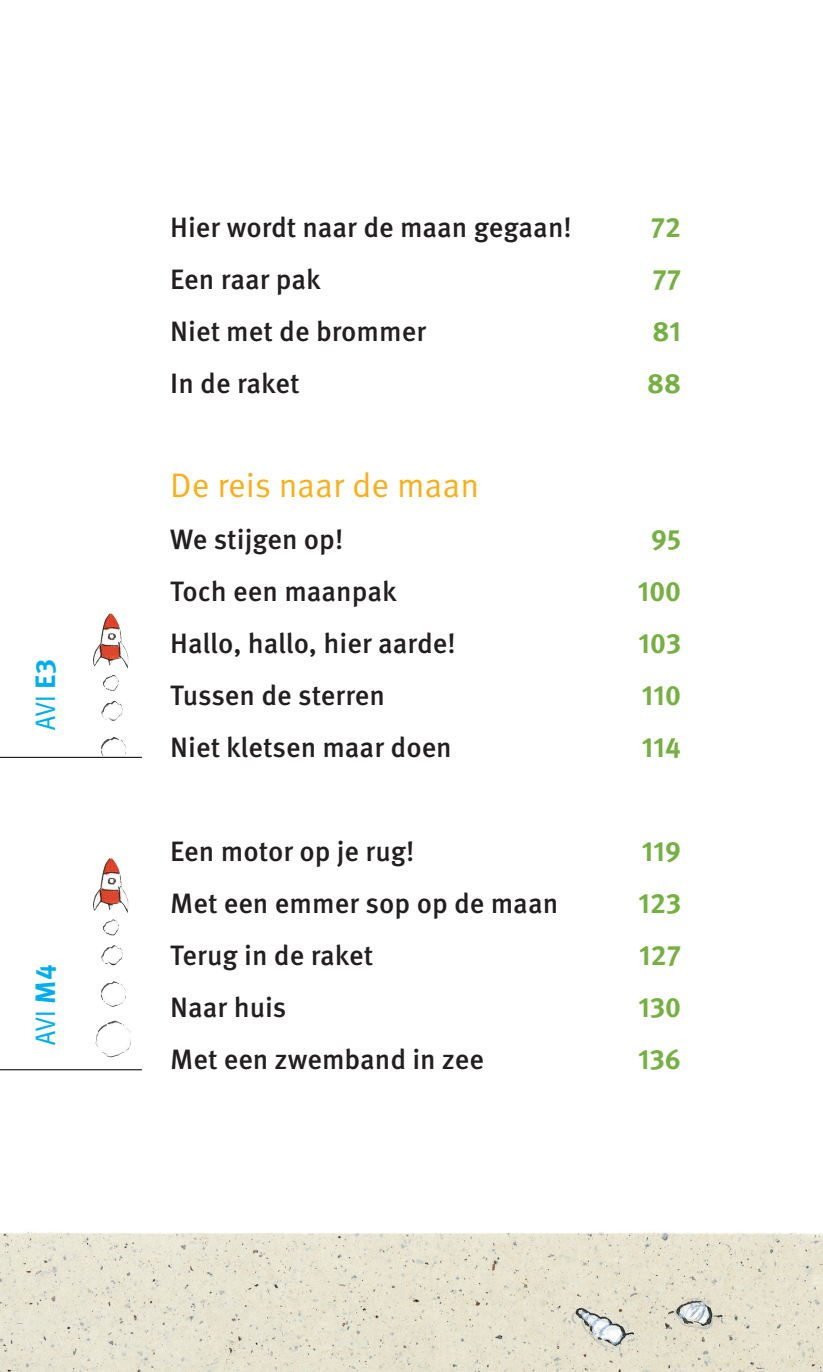
<style>
.page{position:relative;width:823px;height:1372px;background:#fff}
.page>*{position:absolute;margin:0;border:0;box-sizing:border-box;transform-origin:0 0}
.t1{font:34px "Meta OT Norm";color:#faaf18}
.t2{font:500 28px "Meta OT";color:#231f20}
.t3{font:700 28px "Meta OT";color:#75b042}
.t4{font:condensed 28px "Meta OT";letter-spacing:.005em;color:#00aeef}
.s1{font-weight:700;font-stretch:normal}
</style>
<div class="page">
<img style="left:0;top:1057px;width:822px;height:315px">
<img style="left:92px;top:613px;width:36px;height:144px">
<hr style="left:0;top:757px;width:142px;height:1px;background:#231f20">
<img style="left:93px;top:857px;width:38px;height:200px">
<hr style="left:0;top:1069px;width:142px;height:1px;background:#231f20">
<p class="t4" style="left:28px;top:730px;width:73px;rotate:-90deg">AVI <span class="s1">E3</span></p>
<p class="t4" style="left:28px;top:1045px;width:82px;rotate:-90deg">AVI <span class="s1">M4</span></p>
<p class="t2" style="left:170px;top:210px;width:403px">Hier wordt naar de maan gegaan!</p>
<p class="t3" style="left:650px;top:210px;width:32px">72</p>
<p class="t2" style="left:170px;top:262px;width:152px">Een raar pak</p>
<p class="t3" style="left:652px;top:262px;width:30px">77</p>
<p class="t2" style="left:170px;top:314px;width:257px">Niet met de brommer</p>
<p class="t3" style="left:652px;top:314px;width:30px">81</p>
<p class="t2" style="left:170px;top:366px;width:131px">In de raket</p>
<p class="t3" style="left:646px;top:366px;width:35px">88</p>
<p class="t1" style="left:170px;top:465px;width:310px">De reis naar de maan</p>
<p class="t2" style="left:170px;top:522px;width:174px">We stijgen op!</p>
<p class="t3" style="left:650px;top:522px;width:31px">95</p>
<p class="t2" style="left:170px;top:574px;width:228px">Toch een maanpak</p>
<p class="t3" style="left:637px;top:574px;width:45px">100</p>
<p class="t2" style="left:170px;top:626px;width:287px">Hallo, hallo, hier aarde!</p>
<p class="t3" style="left:638px;top:626px;width:44px">103</p>
<p class="t2" style="left:170px;top:678px;width:216px">Tussen de sterren</p>
<p class="t3" style="left:641px;top:678px;width:41px">110</p>
<p class="t2" style="left:170px;top:730px;width:283px">Niet kletsen maar doen</p>
<p class="t3" style="left:641px;top:730px;width:41px">114</p>
<p class="t2" style="left:170px;top:834px;width:245px">Een motor op je rug!</p>
<p class="t3" style="left:641px;top:834px;width:41px">119</p>
<p class="t2" style="left:170px;top:886px;width:389px">Met een emmer sop op de maan</p>
<p class="t3" style="left:638px;top:886px;width:44px">123</p>
<p class="t2" style="left:170px;top:938px;width:204px">Terug in de raket</p>
<p class="t3" style="left:638px;top:938px;width:43px">127</p>
<p class="t2" style="left:170px;top:990px;width:118px">Naar huis</p>
<p class="t3" style="left:638px;top:990px;width:44px">130</p>
<p class="t2" style="left:170px;top:1042px;width:315px">Met een zwemband in zee</p>
<p class="t3" style="left:637px;top:1042px;width:44px">136</p>
</div>
